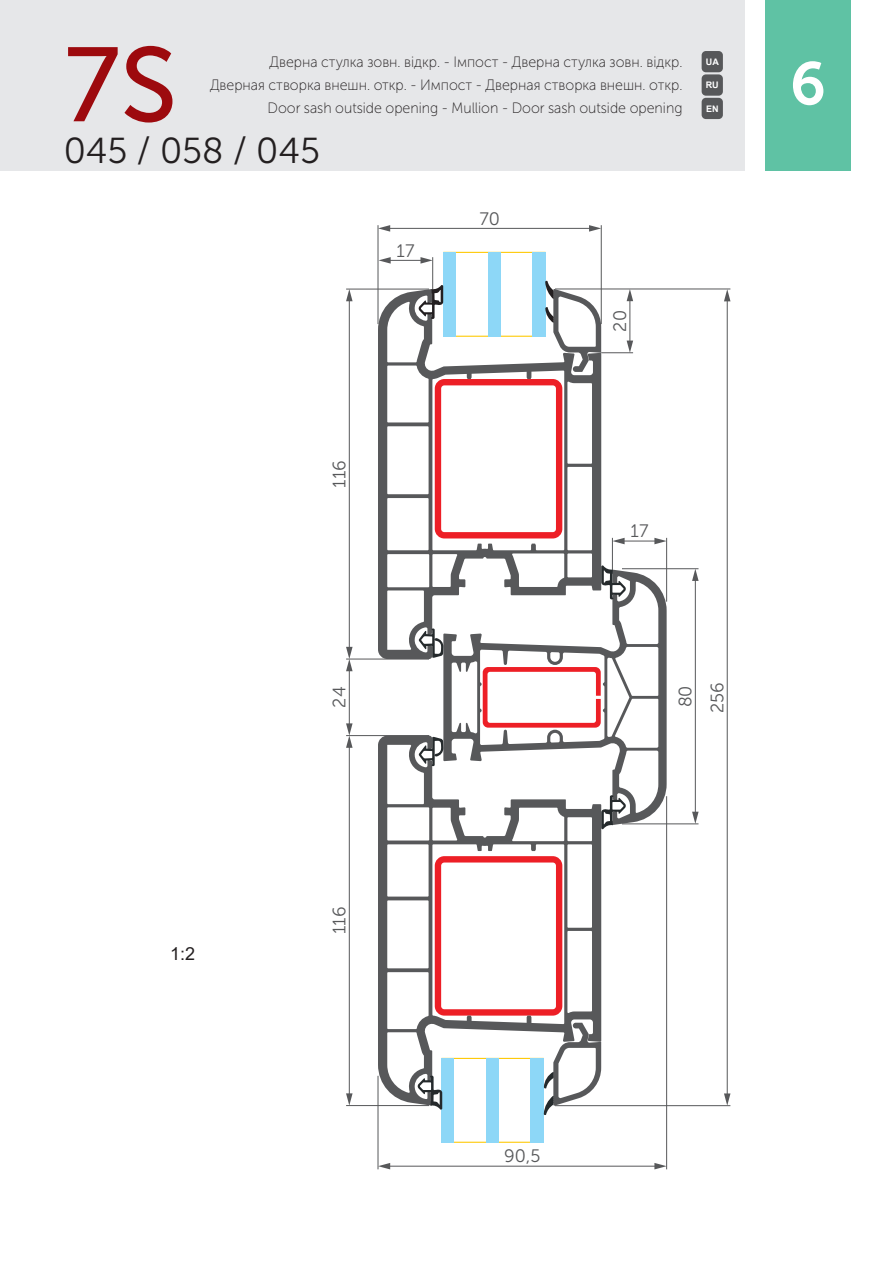
<style>
.page{position:relative;width:893px;height:1263px;background:#fff}
.page>*{position:absolute;margin:0;border:0;box-sizing:border-box;transform-origin:0 0}
.t1{font:105px "Museo Sans Cyrl 500";color:#9d0a0e}
.t2{font:60px "Museo Sans Cyrl 700";color:#fff}
.t3{font:36px "Museo Sans Cyrl 300";color:#231f20}
.t4{font:18px "Museo Sans Cyrl 300";color:#57585a}
.t5{font:18px "Arial";color:#231f20}
.t6{font:15px "Museo Sans Cyrl 100";color:#231f20;scale:.95 1}
.t7{font:700 9px "Arial";color:#fff}
</style>
<div class="page">
<div style="left:0;top:0;width:744px;height:170px;background:#e6e7e9"></div>
<div style="left:765px;top:0;width:85px;height:170px;background:#5fc2a4"></div>
<div style="left:702px;top:51px;width:21px;height:21px;background:#57585a;border-radius:4px"></div>
<div style="left:702px;top:98px;width:21px;height:21px;background:#57585a;border-radius:4px"></div>
<div style="left:702px;top:74px;width:21px;height:22px;background:#57585a;border-radius:4px"></div>
<hr style="left:378px;top:225px;width:1px;height:99px;background:#57585a">
<hr style="left:601px;top:225px;width:1px;height:99px;background:#57585a">
<hr style="left:388px;top:228px;width:203px;height:1px;background:#57585a">
<svg style="left:589px;top:225px;width:12px;height:7px"></svg>
<svg style="left:378px;top:225px;width:12px;height:7px"></svg>
<hr style="left:666px;top:538px;width:1px;height:64px;background:#57585a">
<hr style="left:612px;top:538px;width:1px;height:32px;background:#57585a">
<hr style="left:622px;top:541px;width:35px;height:1px;background:#57585a">
<svg style="left:612px;top:538px;width:13px;height:6px"></svg>
<svg style="left:654px;top:538px;width:13px;height:6px"></svg>
<hr style="left:388px;top:260px;width:35px;height:1px;background:#57585a">
<svg style="left:378px;top:257px;width:13px;height:7px"></svg>
<hr style="left:666px;top:796px;width:1px;height:373px;background:#57585a">
<hr style="left:388px;top:1166px;width:269px;height:1px;background:#57585a">
<svg style="left:654px;top:1163px;width:13px;height:6px"></svg>
<svg style="left:379px;top:1163px;width:11px;height:6px"></svg>
<hr style="left:378px;top:1076px;width:1px;height:93px;background:#57585a">
<hr style="left:349px;top:669px;width:1px;height:57px;background:#57585a">
<hr style="left:349px;top:745px;width:1px;height:350px;background:#57585a">
<svg style="left:346px;top:1093px;width:7px;height:12px"></svg>
<svg style="left:346px;top:723px;width:7px;height:25px"></svg>
<hr style="left:349px;top:299px;width:1px;height:350px;background:#57585a">
<svg style="left:346px;top:647px;width:7px;height:24px"></svg>
<svg style="left:346px;top:290px;width:7px;height:11px"></svg>
<hr style="left:727px;top:299px;width:1px;height:797px;background:#57585a">
<svg style="left:724px;top:290px;width:6px;height:11px"></svg>
<svg style="left:724px;top:1093px;width:6px;height:12px"></svg>
<hr style="left:695px;top:579px;width:1px;height:235px;background:#57585a">
<svg style="left:692px;top:569px;width:7px;height:12px"></svg>
<svg style="left:692px;top:812px;width:7px;height:12px"></svg>
<hr style="left:346px;top:1105px;width:83px;height:1px;background:#57585a">
<hr style="left:346px;top:735px;width:83px;height:1px;background:#57585a">
<hr style="left:346px;top:659px;width:83px;height:1px;background:#57585a">
<hr style="left:346px;top:289px;width:83px;height:1px;background:#57585a">
<hr style="left:630px;top:299px;width:1px;height:44px;background:#57585a">
<svg style="left:627px;top:341px;width:6px;height:11px"></svg>
<svg style="left:627px;top:290px;width:6px;height:11px"></svg>
<hr style="left:601px;top:352px;width:32px;height:1px;background:#57585a">
<hr style="left:555px;top:289px;width:175px;height:1px;background:#57585a">
<hr style="left:622px;top:568px;width:76px;height:1px;background:#57585a">
<hr style="left:622px;top:823px;width:76px;height:1px;background:#57585a">
<hr style="left:555px;top:1105px;width:175px;height:1px;background:#57585a">
<svg style="left:443px;top:570px;width:224px;height:255px"></svg>
<svg style="left:378px;top:736px;width:223px;height:369px"></svg>
<svg style="left:419px;top:737px;width:24px;height:29px"></svg>
<svg style="left:417px;top:1023px;width:184px;height:120px"></svg>
<svg style="left:378px;top:289px;width:223px;height:370px"></svg>
<svg style="left:419px;top:628px;width:24px;height:30px"></svg>
<svg style="left:601px;top:565px;width:25px;height:34px"></svg>
<svg style="left:601px;top:795px;width:25px;height:34px"></svg>
<svg style="left:418px;top:252px;width:183px;height:120px"></svg>
<p class="t1" style="left:64px;top:28px;width:115px">7S</p>
<p class="t6" style="left:270px;top:53px;width:436px">Дверна стулка зовн. відкр. - Імпост - Дверна стулка зовн. відкр.</p>
<p class="t6" style="left:210px;top:77px;width:499px">Дверная створка внешн. откр. - Импост - Дверная створка внешн. откр.</p>
<p class="t6" style="left:268px;top:100px;width:438px">Door sash outside opening - Mullion - Door sash outside opening</p>
<p class="t3" style="left:64px;top:131px;width:258px">045 / 058 / 045</p>
<p class="t4" style="left:397px;top:241px;width:19px">17</p>
<p class="t4" style="left:479px;top:209px;width:22px">70</p>
<p class="t4" style="left:610px;top:331px;width:23px;rotate:-90deg">20</p>
<p class="t7" style="left:706px;top:55px;width:14px">UA</p>
<p class="t7" style="left:706px;top:79px;width:14px">RU</p>
<p class="t7" style="left:706px;top:102px;width:14px">EN</p>
<p class="t4" style="left:330px;top:488px;width:29px;rotate:-90deg">116</p>
<p class="t4" style="left:630px;top:521px;width:19px">17</p>
<p class="t4" style="left:330px;top:708px;width:22px;rotate:-90deg">24</p>
<p class="t4" style="left:676px;top:707px;width:23px;rotate:-90deg">80</p>
<p class="t4" style="left:707px;top:713px;width:32px;rotate:-90deg">256</p>
<h2 class="t2" style="left:790px;top:50px;width:38px">6</h2>
<p class="t5" style="left:170px;top:942px;width:27px">1:2</p>
<p class="t4" style="left:330px;top:934px;width:29px;rotate:-90deg">116</p>
<p class="t4" style="left:504px;top:1146px;width:38px">90,5</p>
</div>
